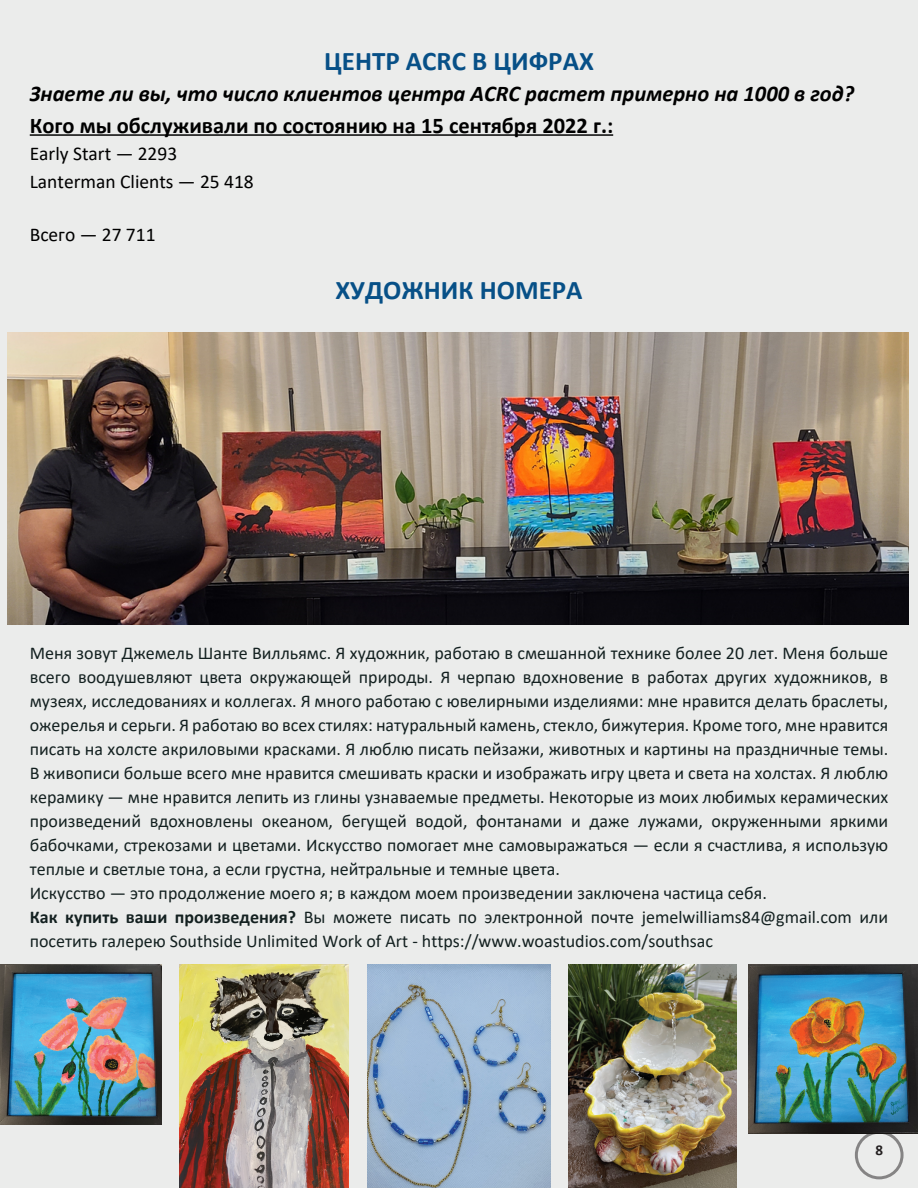
<style>
.page{position:relative;width:918px;height:1188px;background:#ebeceb}
.page>*{position:absolute;margin:0;border:0;box-sizing:border-box;transform-origin:0 0}
.t1{font:700 27px "Calibri";color:#075087}
.t2{font:italic 700 22.5px "Calibri";color:#000}
.t3{font:700 22.5px "Calibri";color:#000}
.t4{font:19.5px "Calibri";color:#000}
.t5{font:18px/24px "Calibri";color:#132020;text-align:justify}
.t6{font:700 15px "Calibri";color:#231f20}
.s1{font-weight:700}
</style>
<div class="page">
<div style="left:855px;top:1131px;width:49px;height:48px;border:3px solid #201d1e;border-radius:50%"></div>
<hr style="left:30px;top:134px;width:583px;height:2px;background:#000">
<img style="left:7px;top:332px;width:902px;height:293px">
<img style="left:0;top:964px;width:162px;height:161px">
<img style="left:180px;top:964px;width:169px;height:224px">
<img style="left:367px;top:964px;width:184px;height:224px">
<img style="left:568px;top:964px;width:168px;height:224px">
<img style="left:748px;top:964px;width:170px;height:170px">
<p class="t1" style="left:324px;top:42px;width:271px">ЦЕНТР ACRC В ЦИФРАХ</p>
<p class="t2" style="left:30px;top:78px;width:826px">Знаете ли вы, что число клиентов центра ACRC растет примерно на 1000 в год?</p>
<p class="t3" style="left:30px;top:109px;width:585px">Кого мы обслуживали по состоянию на 15 сентября 2022 г.:</p>
<p class="t4" style="left:30px;top:140px;width:149px">Early Start — 2293</p>
<p class="t4" style="left:30px;top:168px;width:226px">Lanterman Clients — 25 418</p>
<p class="t4" style="left:30px;top:221px;width:127px">Всего — 27 711</p>
<p class="t1" style="left:335px;top:271px;width:249px">ХУДОЖНИК НОМЕРА</p>
<p class="t5" style="left:30px;top:640px;width:860px">Меня зовут Джемель Шанте Вилльямс. Я художник, работаю в смешанной технике более 20 лет. Меня больше всего воодушевляют цвета окружающей природы. Я черпаю вдохновение в работах других художников, в музеях, исследованиях и коллегах. Я много работаю с ювелирными изделиями: мне нравится делать браслеты, ожерелья и серьги. Я работаю во всех стилях: натуральный камень, стекло, бижутерия. Кроме того, мне нравится писать на холсте акриловыми красками. Я люблю писать пейзажи, животных и картины на праздничные темы.<br>В живописи больше всего мне нравится смешивать краски и изображать игру цвета и света на холстах. Я люблю керамику — мне нравится лепить из глины узнаваемые предметы. Некоторые из моих любимых керамических произведений вдохновлены океаном, бегущей водой, фонтанами и даже лужами, окруженными яркими бабочками, стрекозами и цветами. Искусство помогает мне самовыражаться — если я счастлива, я использую теплые и светлые тона, а если грустна, нейтральные и темные цвета.</p>
<p class="t5" style="left:30px;top:880px;width:739px">Искусство — это продолжение моего я; в каждом моем произведении заключена частица себя.</p>
<p class="t5" style="left:30px;top:904px;width:860px"><span class="s1">Как купить ваши произведения?</span> Вы можете писать по электронной почте jemelwilliams84@gmail.com или посетить галерею Southside Unlimited Work of Art - https://www.woastudios.com/southsac</p>
<p class="t6" style="left:875px;top:1140px;width:9px">8</p>
</div>
